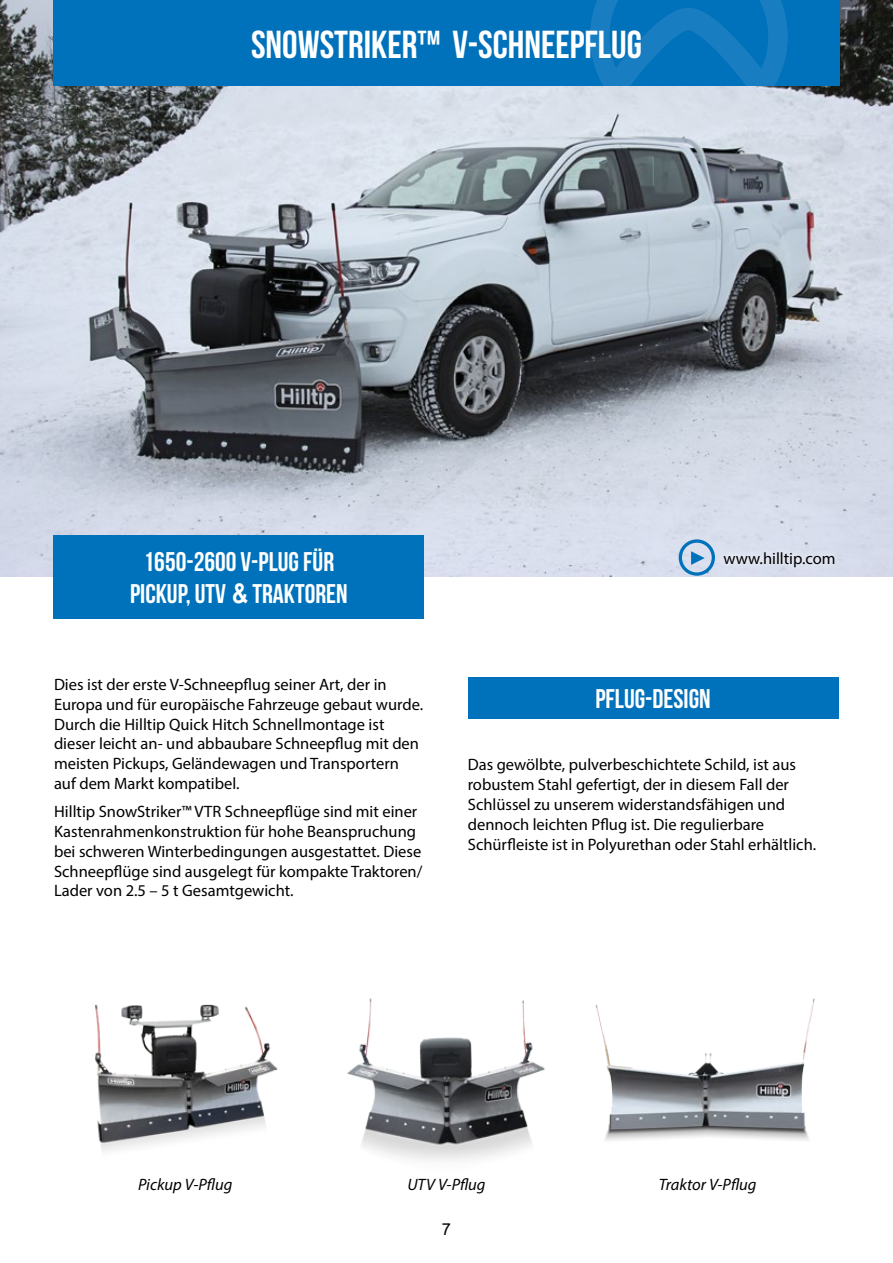
<style>
.page{position:relative;width:893px;height:1263px;background:#fff}
.page>*{position:absolute;margin:0;border:0;box-sizing:border-box;transform-origin:0 0}
.t1{font:39px "Bebas Neue";color:#fff}
.t2{font:27px/32.4px "Bebas Neue";color:#fff;text-align:center}
.t3{font:16.5px/19.8px "Myriad Pro";color:#000}
.t4{font:italic 16.5px "Myriad Pro";color:#000}
.t5{font:16.5px "Arial";color:#000}
.s1{font-family:"Arial Narrow";font-weight:700}
</style>
<div class="page">
<img style="left:95px;top:1004px;width:183px;height:148px">
<img style="left:347px;top:998px;width:198px;height:163px">
<img style="left:595px;top:998px;width:220px;height:143px">
<img style="left:0;top:0;width:893px;height:577px">
<div style="left:54px;top:0;width:786px;height:86px;background:#0071bb"></div>
<svg style="left:590px;top:0;width:198px;height:86px"></svg>
<div style="left:54px;top:535px;width:370px;height:84px;background:#0071bb"></div>
<div style="left:468px;top:677px;width:370px;height:42px;background:#0071bb"></div>
<div style="left:717px;top:545px;width:125px;height:29px;background:#dbe1ef"></div>
<div style="left:679px;top:539px;width:36px;height:37px;border:3px solid #0071bb;border-radius:50%"></div>
<svg style="left:691px;top:551px;width:14px;height:14px"></svg>
<h1 class="t1" style="left:251px;top:23px;width:392px">SNOWSTRIKER™ V-SCHNEEPFLUG</h1>
<h2 class="t2" style="left:130px;top:545px;width:219px">1650-2600 V-PLUG FÜR<br>PICKUP, UTV <span class="s1">&amp;</span> TRAKTOREN</h2>
<p class="t3" style="left:723px;top:548px;width:114px">www.hilltip.com</p>
<p class="t3" style="left:54px;top:674px;width:371px">Dies ist der erste V-Schneepflug seiner Art, der in Europa und für europäische Fahrzeuge gebaut wurde.<br>Durch die Hilltip Quick Hitch Schnellmontage ist dieser leicht an- und abbaubare Schneepflug mit den meisten Pickups, Geländewagen und Transportern auf dem Markt kompatibel.</p>
<p class="t3" style="left:54px;top:801px;width:370px">Hilltip SnowStriker™ VTR Schneepflüge sind mit einer Kastenrahmenkonstruktion für hohe Beanspruchung bei schweren Winterbedingungen ausgestattet. Diese Schneepflüge sind ausgelegt für kompakte Traktoren/ Lader von 2.5 – 5 t Gesamtgewicht.</p>
<h2 class="t2" style="left:595px;top:682px;width:117px">PFLUG-DESIGN</h2>
<p class="t3" style="left:468px;top:755px;width:350px">Das gewölbte, pulverbeschichtete Schild, ist aus robustem Stahl gefertigt, der in diesem Fall der Schlüssel zu unserem widerstandsfähigen und dennoch leichten Pflug ist. Die regulierbare Schürfleiste ist in Polyurethan oder Stahl erhältlich.</p>
<p class="t4" style="left:138px;top:1174px;width:96px">Pickup V-Pflug</p>
<p class="t4" style="left:407px;top:1174px;width:80px">UTV V-Pflug</p>
<p class="t4" style="left:659px;top:1174px;width:99px">Traktor V-Pflug</p>
<p class="t5" style="left:442px;top:1217px;width:11px">7</p>
</div>
